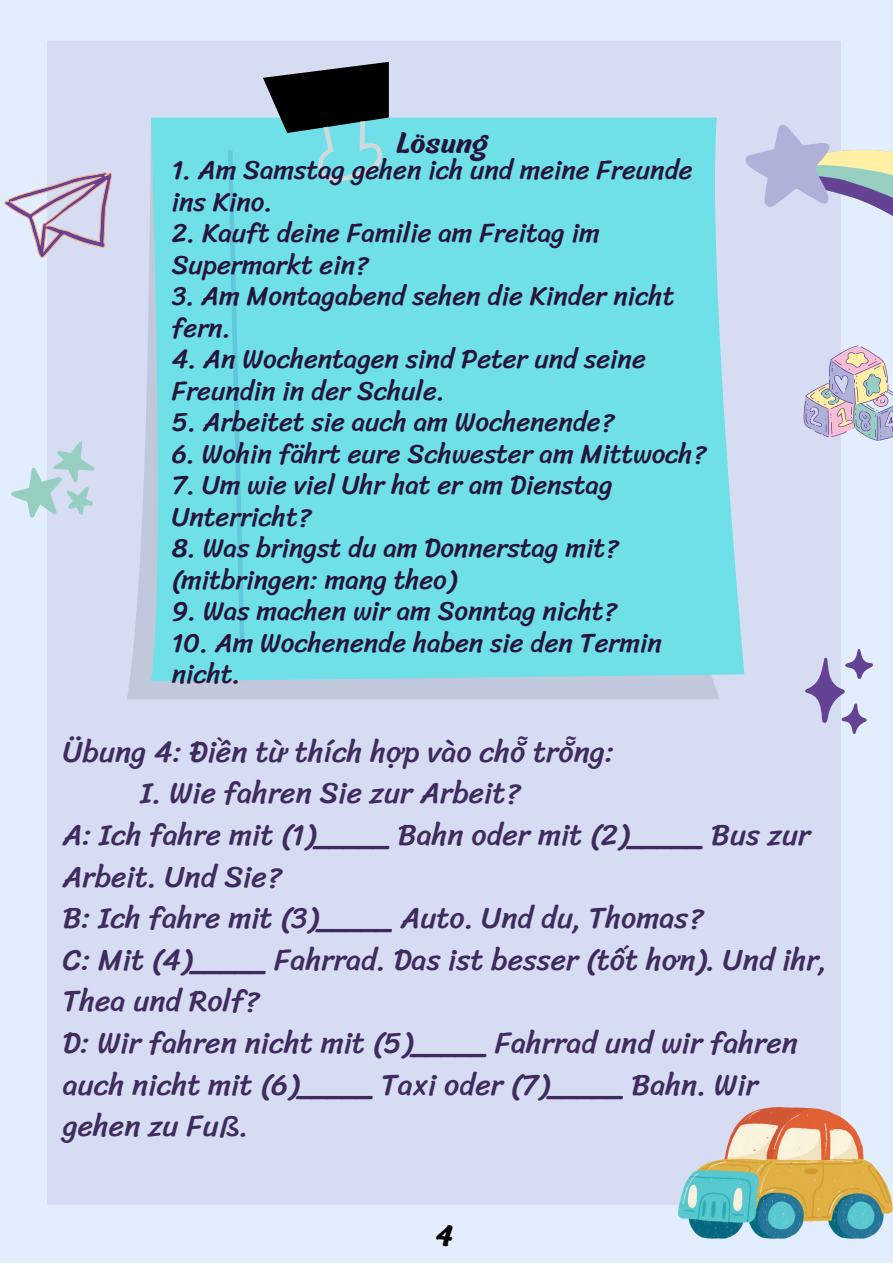
<style>
.page{position:relative;width:893px;height:1264px;background:#fff}
.page>*{position:absolute;margin:0;border:0;box-sizing:border-box;transform-origin:0 0}
.t1{font:33px "Michegar";color:#25153d}
.t2{font:33px "Michegar";color:#000}
.t3{font:30px/41.5px "Sriracha";color:#3f2b5d}
.t4{font:27px/31.5px "Sriracha";letter-spacing:-.005em;color:#25153d}
</style>
<div class="page">
<div style="left:0;top:0;width:892px;height:1262px;background:#e2eefd"></div>
<div style="left:47px;top:41px;width:793px;height:1163px;background:#d6ddf3"></div>
<svg style="left:4px;top:172px;width:108px;height:86px"></svg>
<svg style="left:745px;top:115px;width:147px;height:156px"></svg>
<svg style="left:11px;top:442px;width:83px;height:76px"></svg>
<svg style="left:805px;top:647px;width:68px;height:87px"></svg>
<svg style="left:803px;top:345px;width:90px;height:96px"></svg>
<img style="left:678px;top:1107px;width:214px;height:131px">
<svg style="left:127px;top:158px;width:593px;height:541px;fill:#c1c8dc"></svg>
<div style="left:151px;top:117px;width:593px;height:564px;background:#6fe0e7"></div>
<svg style="left:228px;top:150px;width:16px;height:498px"></svg>
<svg style="left:263px;top:62px;width:126px;height:120px"></svg>
<p class="t1" style="left:398px;top:128px;width:93px">Lösung</p>
<p class="t4" style="left:172px;top:154px;width:522px">1. Am Samstag gehen ich und meine Freunde ins Kino.</p>
<p class="t4" style="left:172px;top:217px;width:429px">2. Kauft deine Familie am Freitag im<br>Supermarkt ein?</p>
<p class="t4" style="left:172px;top:280px;width:504px">3. Am Montagabend sehen die Kinder nicht fern.</p>
<p class="t4" style="left:172px;top:343px;width:475px">4. An Wochentagen sind Peter und seine<br>Freundin in der Schule.</p>
<p class="t4" style="left:172px;top:406px;width:444px">5. Arbeitet sie auch am Wochenende?</p>
<p class="t4" style="left:172px;top:437px;width:536px">6. Wohin fährt eure Schwester am Mittwoch?</p>
<p class="t4" style="left:172px;top:469px;width:442px">7. Um wie viel Uhr hat er am Dienstag<br>Unterricht?</p>
<p class="t4" style="left:172px;top:532px;width:448px">8. Was bringst du am Donnerstag mit?</p>
<p class="t4" style="left:172px;top:563px;width:286px">(mitbringen: mang theo)</p>
<p class="t4" style="left:172px;top:595px;width:446px">9. Was machen wir am Sonntag nicht?</p>
<p class="t4" style="left:172px;top:626px;width:491px">10. Am Wochenende haben sie den Termin nicht.</p>
<p class="t3" style="left:63px;top:730px;width:553px">Übung 4: Điền từ thích hợp vào chỗ trỗng:</p>
<p class="t3" style="left:141px;top:772px;width:381px">I. Wie fahren Sie zur Arbeit?</p>
<p class="t3" style="left:63px;top:813px;width:749px">A: Ich fahre mit (1)_____ Bahn oder mit (2)_____ Bus zur<br>Arbeit. Und Sie?</p>
<p class="t3" style="left:63px;top:897px;width:642px">B: Ich fahre mit (3)_____ Auto. Und du, Thomas?</p>
<p class="t3" style="left:63px;top:938px;width:765px">C: Mit (4)_____ Fahrrad. Das ist besser (tốt hơn). Und ihr,<br>Thea und Rolf?</p>
<p class="t3" style="left:63px;top:1021px;width:736px">D: Wir fahren nicht mit (5)_____ Fahrrad und wir fahren auch nicht mit (6)_____ Taxi oder (7)_____ Bahn. Wir gehen zu Fuß.</p>
<p class="t2" style="left:438px;top:1220px;width:17px">4</p>
</div>
